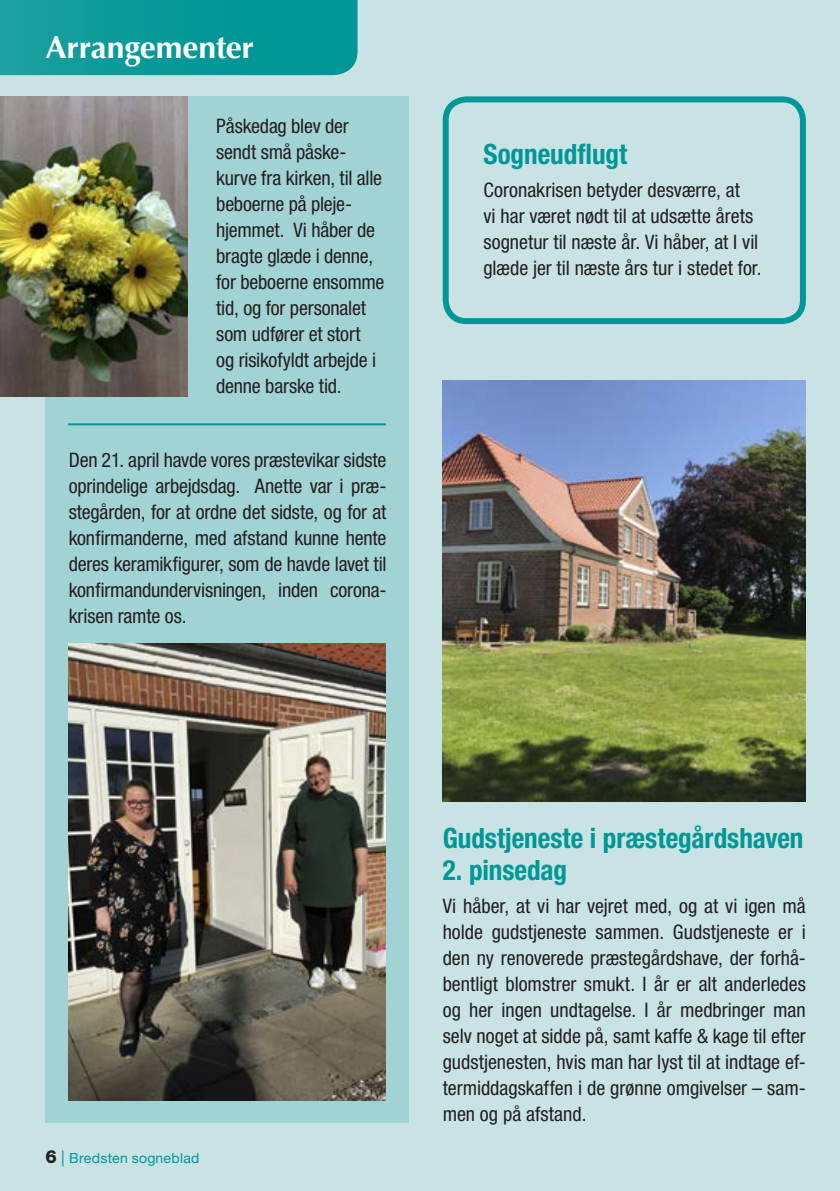
<style>
.page{position:relative;width:840px;height:1191px;background:#fff}
.page>*{position:absolute;margin:0;border:0;box-sizing:border-box;transform-origin:0 0}
.t1{font:700 32px "Optima";letter-spacing:-.01em;color:#fff}
.t2{font:700 condensed 28px "Helvetica Neue LT Std";color:#009796}
.t3{font:condensed 20px/26px "Helvetica Neue LT Std";letter-spacing:-.005em;color:#231f20;text-align:justify}
.t4{font:14px "Helvetica Neue LT Std";letter-spacing:.02em;color:#009796}
.s1{font-weight:800;font-size:18px;color:#231f20}
.s2{font-size:16px}
</style>
<div class="page">
<div style="left:0;top:0;width:839px;height:1191px;background:#c9e2e4"></div>
<svg style="left:0;top:0;width:357px;height:75px;background:#099a99"></svg>
<img style="left:442px;top:381px;width:363px;height:420px">
<div style="left:45px;top:96px;width:363px;height:1027px;background:#a1d3d4"></div>
<img style="left:68px;top:643px;width:318px;height:457px">
<img style="left:0;top:96px;width:187px;height:300px">
<div style="left:442px;top:96px;width:363px;height:228px;border:6px solid #009796;border-radius:21px"></div>
<hr style="left:68px;top:423px;width:318px;height:2px;background:#009796">
<h1 class="t1" style="left:45px;top:28px;width:210px">Arrangementer</h1>
<p class="t3" style="left:216px;top:113px;width:170px;text-align:left">Påskedag blev der sendt små påske&shy;kurve fra kirken, til alle beboerne på pleje&shy;hjemmet. Vi håber de bragte glæde i denne, for beboerne ensomme tid, og for personalet som udfører et stort<br>og risikofyldt arbejde i denne barske tid.</p>
<p class="t3" style="left:69px;top:446px;width:319px">Den 21. april havde vores præstevikar sidste oprindelige arbejdsdag. Anette var i præ&shy;stegården, for at ordne det sidste, og for at konfirmanderne, med afstand kunne hente deres keramikfigurer, som de havde lavet til konfirmandundervisningen, inden corona&shy;krisen ramte os.</p>
<h2 class="t2" style="left:483px;top:137px;width:145px">Sogneudflugt</h2>
<p class="t3" style="left:483px;top:177px;width:279px;text-align:left">Coronakrisen betyder desværre, at<br>vi har været nødt til at udsætte årets sognetur til næste år. Vi håber, at I vil glæde jer til næste års tur i stedet for.</p>
<p class="t4" style="left:45px;top:1149px;width:155px"><span class="s1">6</span> <span class="s2">|</span> Bredsten sogneblad</p>
<h2 class="t2" style="left:442px;top:820px;width:362px">Gudstjeneste i præstegårdshaven</h2>
<h2 class="t2" style="left:442px;top:852px;width:126px">2. pinsedag</h2>
<p class="t3" style="left:442px;top:893px;width:364px">Vi håber, at vi har vejret med, og at vi igen må holde gudstjeneste sammen. Gudstjeneste er i den ny renoverede præstegårdshave, der forhå&shy;bentligt blomstrer smukt. I år er alt anderledes og her ingen undtagelse. I år medbringer man selv noget at sidde på, samt kaffe &amp; kage til efter gudstjenesten, hvis man har lyst til at indtage ef&shy;termiddagskaffen i de grønne omgivelser – sam&shy;men og på afstand.</p>
</div>
